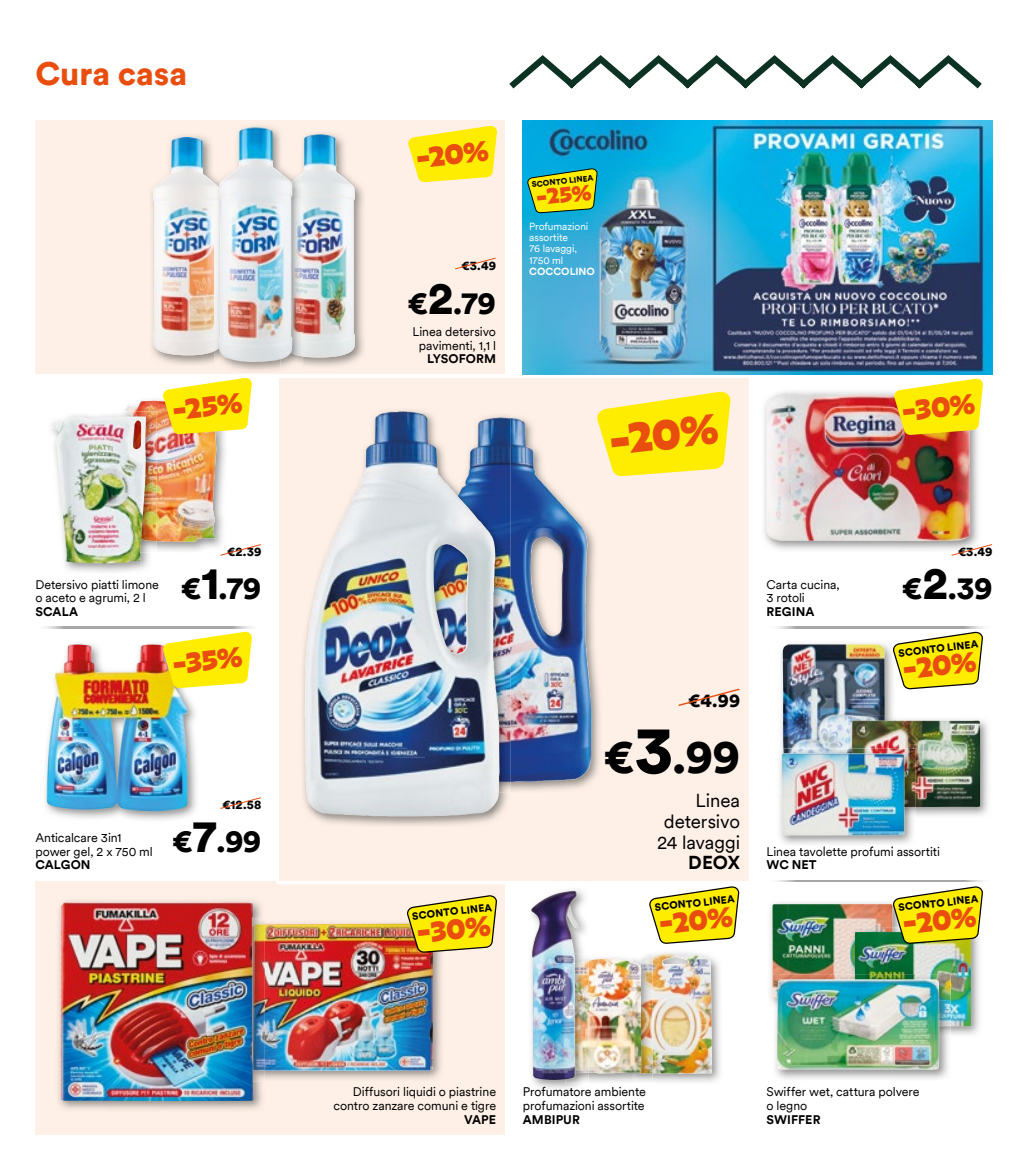
<style>
.page{position:relative;width:1028px;height:1170px;background:#fff}
.page>*{position:absolute;margin:0;border:0;box-sizing:border-box;transform-origin:0 0}
.t1{font:900 46.88px "Circular XXTT";color:#000}
.t2{font:900 43.12px "Retail";color:#e94e0f}
.t3{font:900 32.5px "Circular XXTT";color:#e94e0f}
.t4{font:900 31.25px "Circular XXTT";letter-spacing:-.02em;color:#000}
.t5{font:900 28.75px "Retail";color:#e94e0f}
.t6{font:900 22.38px "Retail";color:#e94e0f}
.t7{font:18.75px/20.6px "Circular XXTT";letter-spacing:-.005em;color:#000;text-align:right}
.t8{font:900 18.75px "Circular XXTT";color:#000}
.t9{font:700 18.75px "Circular XXTT";color:#000}
.t10{font:12.5px/13.8px "Circular XXTT";letter-spacing:-.005em;color:#000}
.t11{font:700 12.5px "Circular XXTT";letter-spacing:.005em;color:#000}
.t12{font:900 12.5px "Circular XXTT";color:#000}
.t13{font:900 10.38px "Circular XXTT";color:#000}
.t14{font:10.25px/11.4px "Circular XXTT";letter-spacing:-.005em;color:#fff}
.t15{font:700 10.25px "Circular XXTT";letter-spacing:.005em;color:#fff}
.t16{font:900 8px "Circular XXTT";color:#000}
.s1{font-size:45px}
.s2{font-size:67.5px}
</style>
<div class="page">
<svg style="left:509px;top:55px;width:472px;height:33px"></svg>
<div style="left:35px;top:120px;width:470px;height:254px;background:#fef0e7"></div>
<img style="left:303px;top:133px;width:61px;height:234px">
<img style="left:303px;top:134px;width:52px;height:223px">
<img style="left:151px;top:135px;width:63px;height:230px">
<img style="left:153px;top:137px;width:61px;height:218px">
<div style="left:35px;top:881px;width:470px;height:253px;background:#fef0e7"></div>
<img style="left:265px;top:952px;width:177px;height:127px">
<img style="left:265px;top:923px;width:168px;height:147px">
<svg style="left:407px;top:895px;width:90px;height:57px;background:#edda27"></svg>
<img style="left:58px;top:900px;width:207px;height:210px">
<img style="left:60px;top:902px;width:194px;height:198px">
<img style="left:214px;top:126px;width:89px;height:245px">
<img style="left:292px;top:172px;width:11px;height:184px">
<img style="left:214px;top:183px;width:5px;height:168px">
<img style="left:219px;top:127px;width:73px;height:236px">
<svg style="left:408px;top:125px;width:89px;height:57px"></svg>
<svg style="left:455px;top:257px;width:41px;height:12px"></svg>
<img style="left:523px;top:120px;width:469px;height:255px">
<svg style="left:527px;top:168px;width:70px;height:45px;background:#bad12e"></svg>
<img style="left:145px;top:400px;width:73px;height:114px">
<img style="left:125px;top:401px;width:91px;height:140px">
<svg style="left:162px;top:377px;width:90px;height:57px"></svg>
<svg style="left:220px;top:544px;width:41px;height:12px"></svg>
<img style="left:51px;top:415px;width:98px;height:157px">
<img style="left:121px;top:411px;width:36px;height:141px">
<img style="left:126px;top:411px;width:31px;height:130px">
<img style="left:52px;top:416px;width:94px;height:147px">
<img style="left:764px;top:391px;width:214px;height:159px">
<img style="left:766px;top:393px;width:204px;height:148px">
<svg style="left:893px;top:378px;width:90px;height:57px;background:#fae62f"></svg>
<svg style="left:951px;top:544px;width:41px;height:12px"></svg>
<img style="left:45px;top:643px;width:151px;height:177px">
<img style="left:46px;top:644px;width:142px;height:167px">
<svg style="left:162px;top:631px;width:90px;height:57px"></svg>
<svg style="left:220px;top:797px;width:41px;height:12px"></svg>
<img style="left:781px;top:643px;width:112px;height:105px">
<img style="left:782px;top:644px;width:102px;height:104px">
<img style="left:896px;top:719px;width:93px;height:97px">
<svg style="left:884px;top:715px;width:12px;height:5px"></svg>
<img style="left:847px;top:715px;width:37px;height:33px">
<img style="left:852px;top:720px;width:128px;height:87px">
<svg style="left:892px;top:631px;width:91px;height:58px"></svg>
<img style="left:779px;top:793px;width:134px;height:54px">
<img style="left:783px;top:748px;width:69px;height:5px">
<img style="left:904px;top:807px;width:11px;height:10px">
<img style="left:852px;top:748px;width:63px;height:59px">
<img style="left:781px;top:753px;width:123px;height:82px">
<img style="left:652px;top:952px;width:69px;height:130px">
<img style="left:652px;top:953px;width:60px;height:120px">
<img style="left:588px;top:954px;width:64px;height:128px">
<img style="left:638px;top:955px;width:14px;height:118px">
<img style="left:588px;top:960px;width:53px;height:113px">
<img style="left:532px;top:889px;width:56px;height:200px">
<img style="left:531px;top:890px;width:47px;height:190px">
<svg style="left:649px;top:886px;width:90px;height:58px"></svg>
<img style="left:772px;top:904px;width:120px;height:70px">
<img style="left:950px;top:944px;width:29px;height:91px">
<img style="left:850px;top:927px;width:42px;height:47px">
<img style="left:855px;top:931px;width:116px;height:95px">
<svg style="left:892px;top:886px;width:91px;height:58px;background:#e5db2b"></svg>
<img style="left:775px;top:1008px;width:173px;height:71px">
<img style="left:772px;top:997px;width:5px;height:11px">
<img style="left:772px;top:974px;width:83px;height:23px">
<img style="left:939px;top:1026px;width:11px;height:10px">
<img style="left:855px;top:974px;width:95px;height:52px">
<img style="left:777px;top:979px;width:162px;height:90px">
<img style="left:276px;top:881px;width:229px;height:3px">
<div style="left:279px;top:378px;width:470px;height:503px;background:#fef0e7"></div>
<img style="left:510px;top:416px;width:90px;height:375px">
<img style="left:510px;top:417px;width:81px;height:364px">
<svg style="left:596px;top:391px;width:135px;height:85px"></svg>
<svg style="left:678px;top:688px;width:62px;height:18px"></svg>
<img style="left:302px;top:410px;width:208px;height:416px">
<img style="left:304px;top:411px;width:196px;height:405px">
<h3 class="t3" style="left:35px;top:51px;width:153px">Cura casa</h3>
<h3 class="t5" style="left:170px;top:389px;width:71px;rotate:-7deg">-25%</h3>
<p class="t10" style="left:35px;top:577px;width:125px">Detersivo piatti limone o aceto e agrumi, 2 l</p>
<p class="t11" style="left:35px;top:603px;width:44px">SCALA</p>
<p class="t12" style="left:227px;top:542px;width:36px">€ 2 . 39</p>
<h3 class="t4" style="left:181px;top:566px;width:82px">€ <span class="s1">1</span>. 79</h3>
<h3 class="t5" style="left:170px;top:642px;width:71px;rotate:-7deg">-35%</h3>
<p class="t10" style="left:35px;top:830px;width:119px">Anticalcare 3in1 power gel, 2 x 750 ml</p>
<p class="t11" style="left:35px;top:856px;width:57px">CALGON</p>
<p class="t12" style="left:222px;top:795px;width:41px">€ 12 . 58</p>
<h3 class="t4" style="left:172px;top:819px;width:91px">€ <span class="s1">7</span>. 99</h3>
<h3 class="t5" style="left:414px;top:137px;width:74px;rotate:-7deg">-20%</h3>
<p class="t12" style="left:461px;top:256px;width:36px">€ 3 . 49</p>
<h3 class="t4" style="left:407px;top:281px;width:90px">€ <span class="s1">2</span>. 79</h3>
<p class="t10" style="left:412px;top:324px;width:85px;text-align:center">Linea detersivo pavimenti, 1,1 l</p>
<p class="t11" style="left:427px;top:350px;width:70px">LYSOFORM</p>
<p class="t16" style="left:531px;top:179px;width:64px;rotate:-6deg">SCONTO LINEA</p>
<h3 class="t6" style="left:534px;top:181px;width:56px;rotate:-7deg">-25%</h3>
<p class="t14" style="left:529px;top:220px;width:61px">Profumazioni assortite<br>76 lavaggi,<br>1750 ml</p>
<p class="t15" style="left:529px;top:264px;width:67px">COCCOLINO</p>
<h2 class="t2" style="left:607px;top:407px;width:110px;rotate:-6deg">-20%</h2>
<h3 class="t5" style="left:899px;top:389px;width:74px;rotate:-7deg">-30%</h3>
<p class="t13" style="left:411px;top:909px;width:82px;rotate:-7deg">SCONTO LINEA</p>
<h3 class="t5" style="left:414px;top:911px;width:75px;rotate:-7deg">-30%</h3>
<h3 class="t8" style="left:688px;top:687px;width:54px">€ 4 . 99</h3>
<h1 class="t1" style="left:603px;top:724px;width:138px">€ <span class="s2">3</span>. 99</h1>
<h3 class="t7" style="left:657px;top:789px;width:85px">Linea detersivo<br>24 lavaggi</h3>
<h3 class="t9" style="left:688px;top:849px;width:53px">DEOX</h3>
<p class="t13" style="left:654px;top:900px;width:82px;rotate:-7deg">SCONTO LINEA</p>
<h3 class="t5" style="left:657px;top:902px;width:75px;rotate:-7deg">-20%</h3>
<p class="t10" style="left:766px;top:577px;width:75px">Carta cucina,<br>3 rotoli</p>
<p class="t11" style="left:766px;top:603px;width:49px">REGINA</p>
<p class="t12" style="left:958px;top:542px;width:36px">€ 3 . 49</p>
<h3 class="t4" style="left:902px;top:566px;width:92px">€ <span class="s1">2</span>. 39</h3>
<p class="t13" style="left:897px;top:646px;width:82px;rotate:-7deg">SCONTO LINEA</p>
<h3 class="t5" style="left:900px;top:648px;width:75px;rotate:-7deg">-20%</h3>
<p class="t10" style="left:766px;top:843px;width:175px">Linea tavolette profumi assortiti</p>
<p class="t11" style="left:766px;top:856px;width:51px">WC NET</p>
<p class="t13" style="left:897px;top:900px;width:82px;rotate:-7deg">SCONTO LINEA</p>
<h3 class="t5" style="left:900px;top:902px;width:75px;rotate:-7deg">-20%</h3>
<p class="t10" style="left:333px;top:1084px;width:164px;text-align:right">Diffusori liquidi o piastrine contro zanzare comuni e tigre</p>
<p class="t11" style="left:464px;top:1110px;width:33px">VAPE</p>
<p class="t10" style="left:523px;top:1084px;width:124px">Profumatore ambiente profumazioni assortite</p>
<p class="t11" style="left:523px;top:1110px;width:59px">AMBIPUR</p>
<p class="t10" style="left:766px;top:1084px;width:155px">Swiffer wet, cattura polvere o legno</p>
<p class="t11" style="left:766px;top:1110px;width:55px">SWIFFER</p>
</div>
